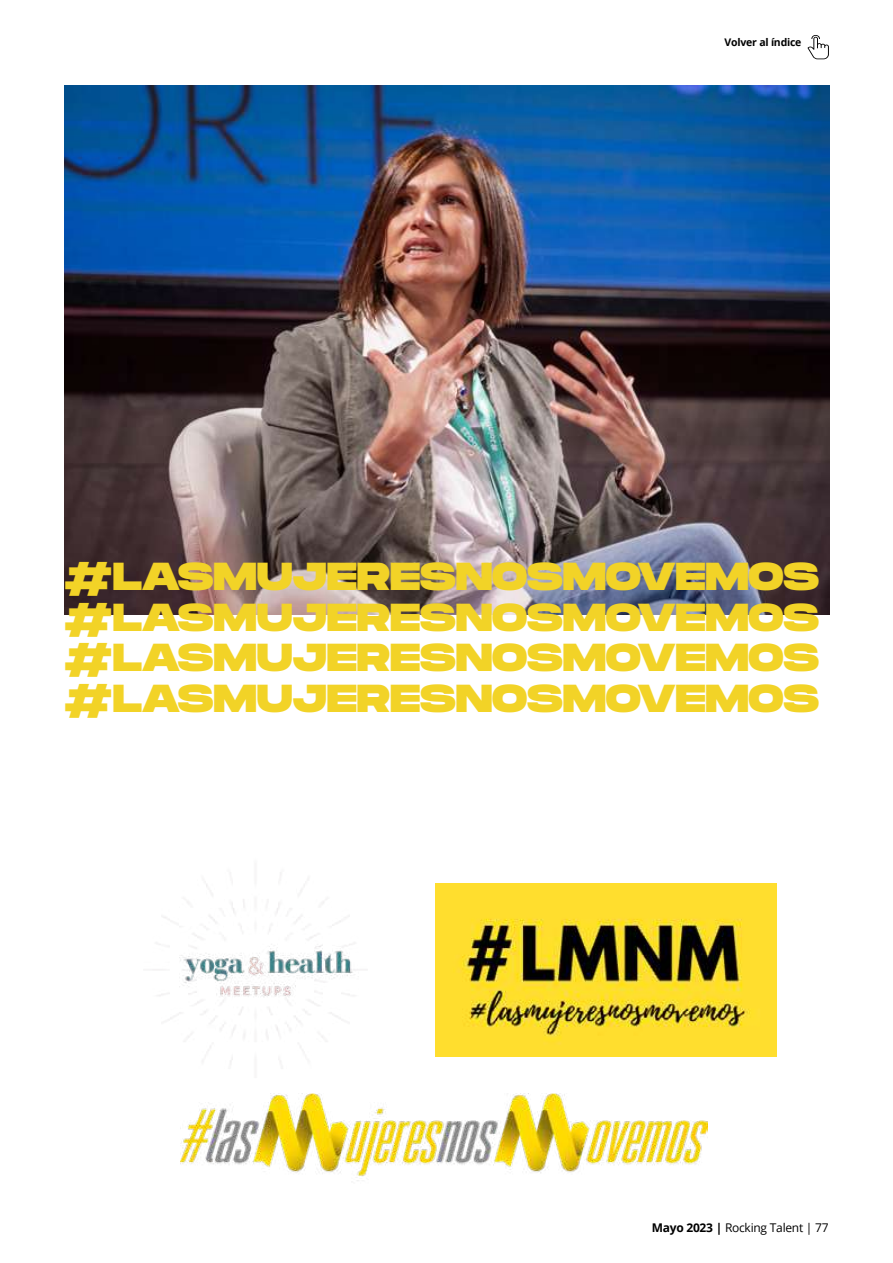
<style>
.page{position:relative;width:893px;height:1263px;background:#fff}
.page>*{position:absolute;margin:0;border:0;box-sizing:border-box;transform-origin:0 0}
.t1{font:800 39px/40.5px "Monument Extended";color:#f2d327;text-align:justify}
.t2{font:12px "Open Sans";letter-spacing:-.02em;color:#000}
.t3{font:700 10.5px "Open Sans";letter-spacing:-.02em;color:#000}
.s1{font-weight:700}
</style>
<div class="page">
<img style="left:152px;top:872px;width:215px;height:193px">
<img style="left:436px;top:883px;width:340px;height:174px">
<img style="left:180px;top:1093px;width:528px;height:88px">
<img style="left:65px;top:85px;width:765px;height:529px">
<svg style="left:807px;top:35px;width:22px;height:24px"></svg>
<p class="t3" style="left:725px;top:35px;width:78px">Volver al índice</p>
<p class="t1" style="left:64px;top:555px;width:757px">#LASMUJERESNOSMOVEMOS #LASMUJERESNOSMOVEMOS #LASMUJERESNOSMOVEMOS #LASMUJERESNOSMOVEMOS</p>
<p class="t2" style="left:652px;top:1220px;width:179px"><span class="s1">Mayo 2023 |</span> Rocking Talent | 77</p>
</div>
